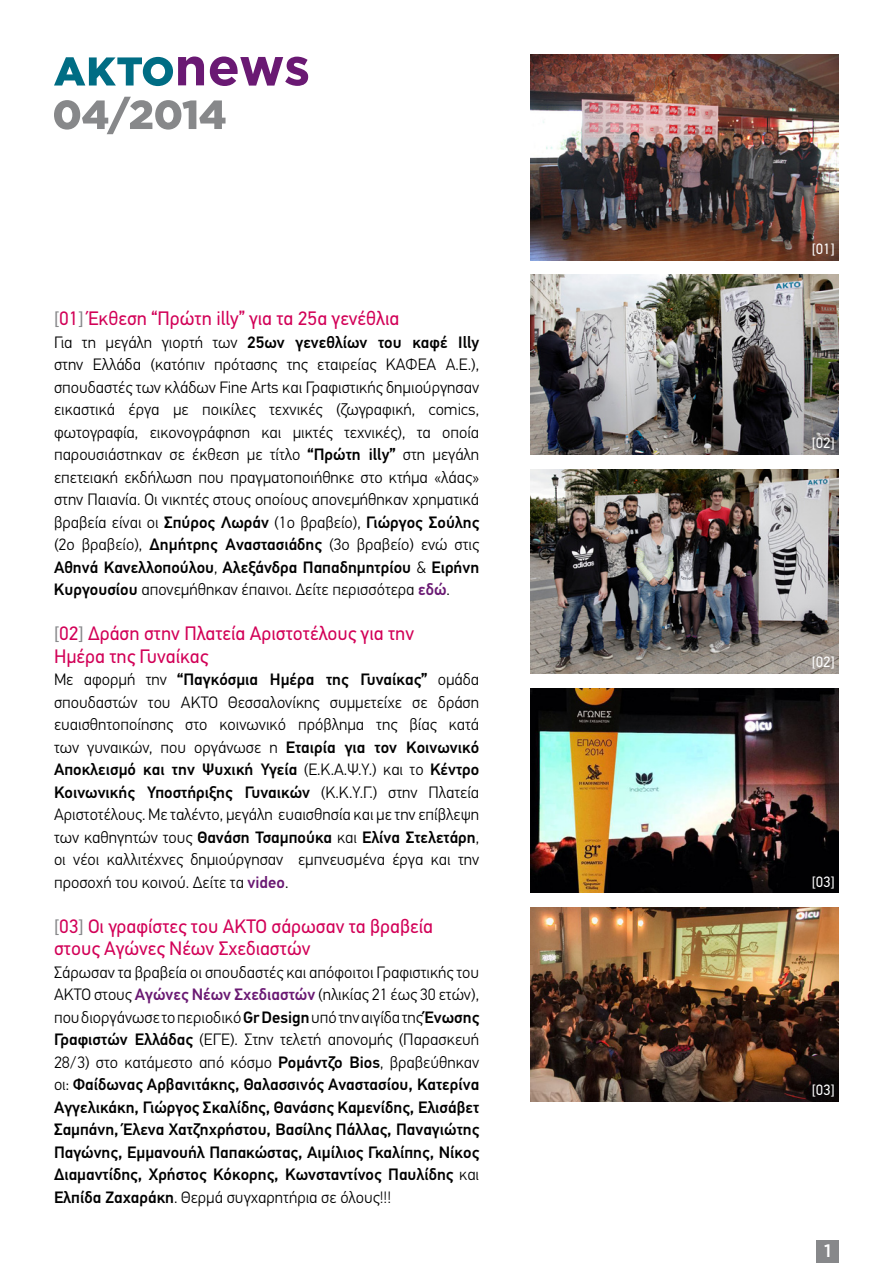
<style>
.page{position:relative;width:893px;height:1263px;background:#fff}
.page>*{position:absolute;margin:0;border:0;box-sizing:border-box;transform-origin:0 0}
.t1{font:19.5px/22.5px "PF Din Text Pro";color:#d20057}
.t2{font:500 18px "Gotham";color:#fff}
.t3{font:300 16.5px/22.5px "PF Din Text Pro";color:#000;text-align:justify}
.t4{font:500 16.5px/22.5px "PF Din Text Pro";color:#000;text-align:justify}
.t5{font:15px "PF Din Text Pro";color:#fff}
.s1{color:#87888a}
.s2{font-weight:500}
.s3{font-weight:500;color:#6a1973}
.s4{font-weight:300}
.s5{color:#6a1973}
</style>
<div class="page">
<svg style="left:210px;top:57px;width:98px;height:29px"></svg>
<svg style="left:54px;top:57px;width:150px;height:29px"></svg>
<img style="left:530px;top:54px;width:309px;height:206px">
<img style="left:530px;top:275px;width:309px;height:179px">
<img style="left:530px;top:688px;width:309px;height:205px">
<img style="left:530px;top:469px;width:309px;height:205px">
<img style="left:530px;top:907px;width:309px;height:194px">
<div style="left:816px;top:1240px;width:23px;height:23px;background:#87888a"></div>
<svg style="left:54px;top:97px;width:172px;height:37px"></svg>
<p class="t1" style="left:54px;top:307px;width:347px"><span class="s1">[</span>01<span class="s1">]</span> Έκθεση “Πρώτη illy” για τα 25α γενέθλια</p>
<p class="t3" style="left:54px;top:331px;width:427px">Για τη μεγάλη γιορτή των <span class="s2">25ων γενεθλίων του καφέ Illy </span>στην Ελλάδα (κατόπιν πρότασης της εταιρείας ΚΑΦΕΑ Α.Ε.), σπουδαστές των κλάδων Fine Arts και Γραφιστικής δημιούργησαν εικαστικά έργα με ποικίλες τεχνικές (ζωγραφική, comics, φωτογραφία, εικονογράφηση και μικτές τεχνικές), τα οποία παρουσιάστηκαν σε έκθεση με τίτλο <span class="s2">“Πρώτη illy”</span> στη μεγάλη επετειακή εκδήλωση που πραγματοποιήθηκε στο κτήμα «λάας» στην Παιανία. Οι νικητές στους οποίους απονεμήθηκαν χρηματικά βραβεία είναι οι <span class="s2">Σπύρος Λωράν</span> (1ο βραβείο), <span class="s2">Γιώργος Σούλης </span>(2ο βραβείο), <span class="s2">Δημήτρης Αναστασιάδης</span> (3ο βραβείο) ενώ στις <span class="s2">Αθηνά Κανελλοπούλου</span>, <span class="s2">Αλεξάνδρα Παπαδημητρίου</span> &amp; <span class="s2">Ειρήνη Κυργουσίου</span> απονεμήθηκαν έπαινοι. Δείτε περισσότερα <span class="s3">εδώ</span>.</p>
<p class="t1" style="left:54px;top:622px;width:362px"><span class="s1">[</span>02<span class="s1">]</span> Δράση στην Πλατεία Αριστοτέλους για την<br>Ημέρα της Γυναίκας</p>
<p class="t3" style="left:54px;top:668px;width:427px">Με αφορμή την <span class="s2">“Παγκόσμια Ημέρα της Γυναίκας”</span> ομάδα σπουδαστών του ΑΚΤΟ Θεσσαλονίκης συμμετείχε σε δράση ευαισθητοποίησης στο κοινωνικό πρόβλημα της βίας κατά των γυναικών, που οργάνωσε η <span class="s2">Εταιρία για τον Κοινωνικό Αποκλεισμό και την Ψυχική Υγεία</span> (Ε.Κ.Α.Ψ.Υ.) και το <span class="s2">Κέντρο Κοινωνικής Υποστήριξης Γυναικών</span> (Κ.Κ.Υ.Γ.) στην Πλατεία Αριστοτέλους. Με ταλέντο, μεγάλη ευαισθησία και με την επίβλεψη των καθηγητών τους <span class="s2">Θανάση Τσαμπούκα</span> και <span class="s2">Ελίνα Στελετάρη</span>, οι νέοι καλλιτέχνες δημιούργησαν εμπνευσμένα έργα και την προσοχή του κοινού. Δείτε τα <span class="s3">video</span>.</p>
<p class="t1" style="left:54px;top:915px;width:380px"><span class="s1">[</span>03<span class="s1">]</span> Οι γραφίστες του ΑΚΤΟ σάρωσαν τα βραβεία στους Αγώνες Νέων Σχεδιαστών</p>
<p class="t4" style="left:54px;top:961px;width:427px"><span class="s4">Σάρωσαν τα βραβεία οι σπουδαστές και απόφοιτοι Γραφιστικής του ΑΚΤΟ στους</span> <span class="s5">Αγώνες Νέων Σχεδιαστών</span> <span class="s4">(ηλικίας 21 έως 30 ετών), που διοργάνωσε το περιοδικό</span> Gr Design <span class="s4">υπό την αιγίδα της</span> Ένωσης Γραφιστών Ελλάδας <span class="s4">(ΕΓΕ). Στην τελετή απονομής (Παρασκευή 28/3) στο κατάμεστο από κόσμο</span> Ρομάντζο Bios<span class="s4">, βραβεύθηκαν οι:</span> Φαίδωνας Αρβανιτάκης, Θαλασσινός Αναστασίου, Κατερίνα Αγγελικάκη, Γιώργος Σκαλίδης, Θανάσης Καμενίδης, Ελισάβετ Σαμπάνη, Έλενα Χατζηχρήστου, Βασίλης Πάλλας, Παναγιώτης Παγώνης, Εμμανουήλ Παπακώστας, Αιμίλιος Γκαλίπης, Νίκος Διαμαντίδης, Χρήστος Κόκορης, Κωνσταντίνος Παυλίδης <span class="s4">και </span>Ελπίδα Ζαχαράκη<span class="s4">. Θερμά συγχαρητήρια σε όλους!!!</span></p>
<p class="t5" style="left:812px;top:240px;width:24px">[01]</p>
<p class="t5" style="left:812px;top:434px;width:24px">[02]</p>
<p class="t5" style="left:812px;top:653px;width:24px">[02]</p>
<p class="t5" style="left:812px;top:872px;width:24px">[03]</p>
<p class="t5" style="left:812px;top:1081px;width:24px">[03]</p>
<p class="t2" style="left:824px;top:1238px;width:9px">1</p>
</div>
